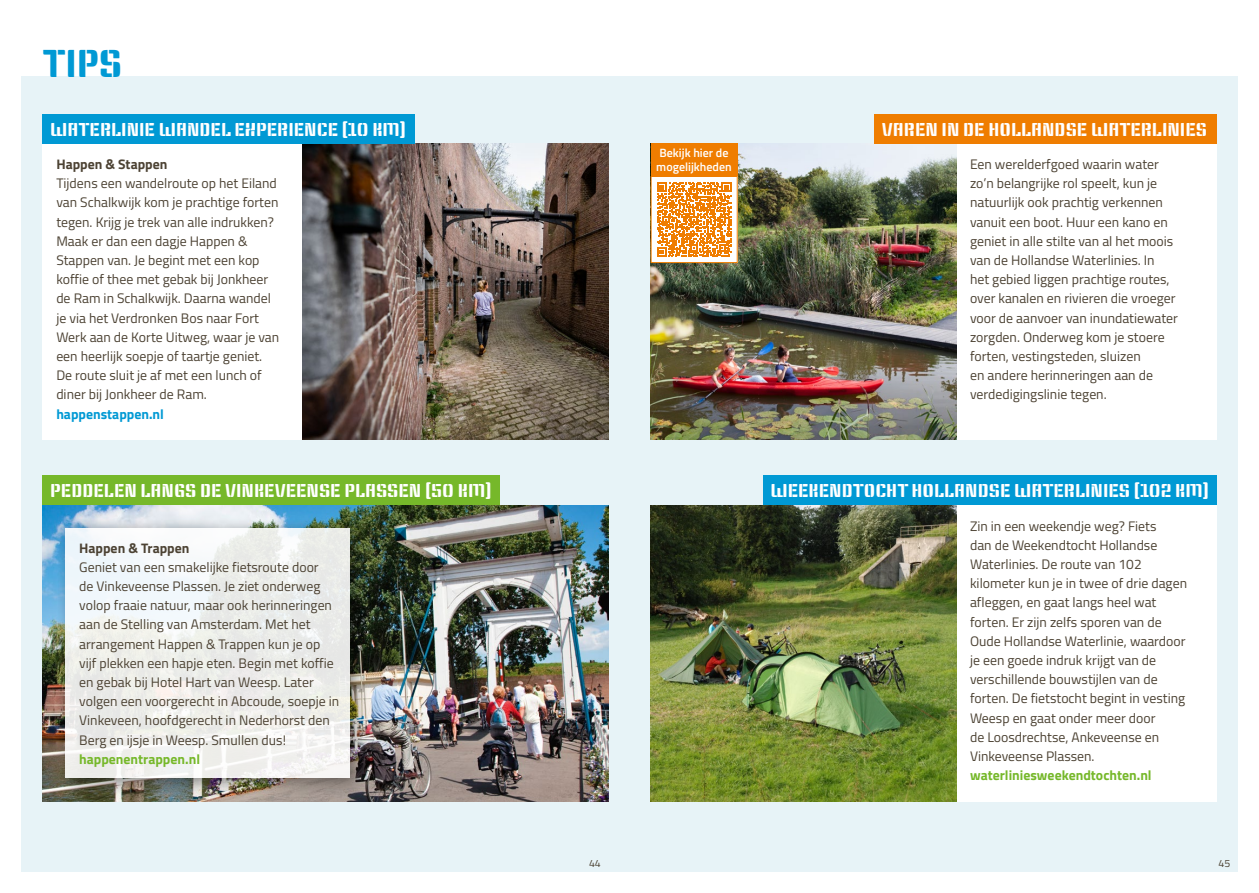
<style>
.page{position:relative;width:1259px;height:893px;background:#fff}
.page>*{position:absolute;margin:0;border:0;box-sizing:border-box;transform-origin:0 0}
.t1{font:37.5px "Keania One";color:#0099d4}
.t2{font:18px "Keania One";color:#fff}
.t3{font:13.8px/19.2px "Titillium Web";color:#4c4233}
.t4{font:700 13.8px "Titillium Web";color:#76b82a}
.t5{font:700 13.8px "Titillium Web";color:#4c4233}
.t6{font:700 13.8px "Titillium Web";color:#0099d4}
.t7{font:600 12px/13.5px "Titillium Web";color:#fff}
.t8{font:10.5px "Titillium Web";color:#4c4233}
</style>
<div class="page">
<div style="left:21px;top:77px;width:1216px;height:795px;background:#e7f3f7"></div>
<div style="left:43px;top:144px;width:260px;height:296px;background:#fff"></div>
<div style="left:956px;top:144px;width:260px;height:296px;background:#fff"></div>
<div style="left:956px;top:505px;width:260px;height:296px;background:#fff"></div>
<img style="left:303px;top:144px;width:305px;height:296px">
<img style="left:651px;top:144px;width:305px;height:296px">
<img style="left:43px;top:505px;width:565px;height:296px">
<img style="left:651px;top:505px;width:305px;height:296px">
<div style="left:43px;top:114px;width:372px;height:30px;background:#0099d4"></div>
<div style="left:874px;top:114px;width:342px;height:30px;background:#ef7d00"></div>
<div style="left:43px;top:475px;width:457px;height:30px;background:#76b82a"></div>
<div style="left:762px;top:475px;width:454px;height:30px;background:#0099d4"></div>
<div style="left:651px;top:176px;width:86px;height:87px;background:#fff"></div>
<svg style="left:657px;top:182px;width:74px;height:75px"></svg>
<div style="left:651px;top:176px;width:86px;height:87px;border:1px solid #ef7d00"></div>
<div style="left:651px;top:144px;width:86px;height:32px;background:#ef7d00"></div>
<div style="left:56px;top:518px;width:313px;height:278px;background:#000;opacity:.47"></div>
<svg style="left:65px;top:528px;width:285px;height:250px;fill:#eeefeb"></svg>
<h1 class="t1" style="left:43px;top:40px;width:81px">TIPS</h1>
<h2 class="t2" style="left:50px;top:118px;width:357px">WATERLINIE WANDEL EXPERIENCE (10 KM)</h2>
<h2 class="t2" style="left:882px;top:118px;width:327px">VAREN IN DE HOLLANDSE WATERLINIES</h2>
<p class="t5" style="left:56px;top:154px;width:113px">Happen &amp; Stappen</p>
<p class="t3" style="left:56px;top:173px;width:224px">Tijdens een wandelroute op het Eiland van Schalkwijk kom je prachtige forten tegen. Krijg je trek van alle indrukken?<br>Maak er dan een dagje Happen &amp; Stappen van. Je begint met een kop koffie of thee met gebak bij Jonkheer de Ram in Schalkwijk. Daarna wandel je via het Verdronken Bos naar Fort Werk aan de Korte Uitweg, waar je van een heerlijk soepje of taartje geniet.<br>De route sluit je af met een lunch of diner bij Jonkheer de Ram.</p>
<p class="t6" style="left:56px;top:403px;width:109px">happenstappen.nl</p>
<p class="t7" style="left:656px;top:146px;width:77px">Bekijk hier de mogelijkheden</p>
<p class="t3" style="left:970px;top:154px;width:209px">Een werelderfgoed waarin water zo’n belangrijke rol speelt, kun je natuurlijk ook prachtig verkennen vanuit een boot. Huur een kano en geniet in alle stilte van al het moois van de Hollandse Waterlinies. In<br>het gebied liggen prachtige routes, over kanalen en rivieren die vroeger voor de aanvoer van inundatiewater zorgden. Onderweg kom je stoere forten, vestingsteden, sluizen<br>en andere herinneringen aan de verdedigingslinie tegen.</p>
<h2 class="t2" style="left:50px;top:479px;width:443px">PEDDELEN LANGS DE VINKEVEENSE PLASSEN (50 KM)</h2>
<h2 class="t2" style="left:770px;top:479px;width:440px">WEEKENDTOCHT HOLLANDSE WATERLINIES (102 KM)</h2>
<p class="t5" style="left:79px;top:537px;width:112px">Happen &amp; Trappen</p>
<p class="t3" style="left:79px;top:557px;width:261px">Geniet van een smakelijke fietsroute door<br>de Vinkeveense Plassen. Je ziet onderweg volop fraaie natuur, maar ook herinneringen aan de Stelling van Amsterdam. Met het arrangement Happen &amp; Trappen kun je op vijf plekken een hapje eten. Begin met koffie en gebak bij Hotel Hart van Weesp. Later volgen een voorgerecht in Abcoude, soepje in Vinkeveen, hoofdgerecht in Nederhorst den Berg en ijsje in Weesp. Smullen dus!</p>
<p class="t4" style="left:79px;top:748px;width:122px">happenentrappen.nl</p>
<p class="t3" style="left:970px;top:515px;width:219px">Zin in een weekendje weg? Fiets<br>dan de Weekendtocht Hollandse<br>Waterlinies. De route van 102 kilometer kun je in twee of drie dagen afleggen, en gaat langs heel wat forten. Er zijn zelfs sporen van de<br>Oude Hollandse Waterlinie, waardoor je een goede indruk krijgt van de verschillende bouwstijlen van de forten. De fietstocht begint in vesting<br>Weesp en gaat onder meer door<br>de Loosdrechtse, Ankeveense en<br>Vinkeveense Plassen.</p>
<p class="t4" style="left:970px;top:765px;width:183px">waterliniesweekendtochten.nl</p>
<p class="t8" style="left:589px;top:856px;width:13px">44</p>
<p class="t8" style="left:1218px;top:856px;width:13px">45</p>
</div>
